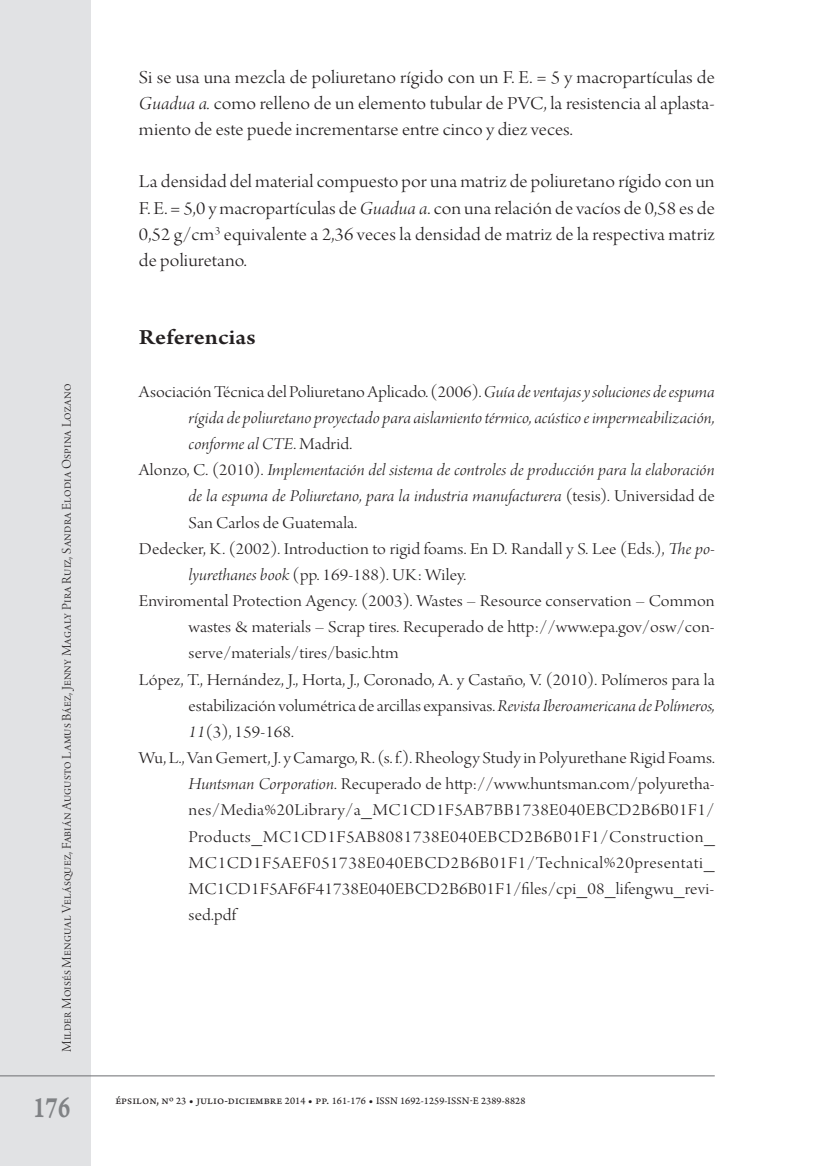
<style>
.page{position:relative;width:819px;height:1166px;background:#fff}
.page>*{position:absolute;margin:0;border:0;box-sizing:border-box;transform-origin:0 0}
.t1{font:31.5px "Arno Pro Smbd Caption";color:#808285;scale:.75 1}
.t2{font:600 22.75px "Arno Pro";letter-spacing:.005em;color:#231f20;scale:1.1 1}
.t3{font:19.25px/26.2px "Arno Pro Light Display";letter-spacing:.005em;color:#231f20;text-align:justify;scale:1.1 1}
.t4{font:17.5px "Arno Pro Light Display";letter-spacing:.015em;color:#231f20;scale:1.1 1}
.t5{font:17.5px "Arno Pro Light Italic Display";color:#231f20;scale:1.1 1}
.t6{font:14px "Arno Pro Light Display";letter-spacing:.015em;color:#231f20}
.t7{font:10.5px "Arno Pro Sm Text";letter-spacing:.01em;color:#231f20}
.s1{font-family:"Arno Pro Light Italic Display"}
.s2{font-family:"Arno Pro Light Display"}
.s3{font-size:12.25px}
</style>
<div class="page">
<div style="left:0;top:0;width:91px;height:1166px;background:#e1e2e4"></div>
<hr style="left:0;top:1075px;width:714px;height:1px;background:#6c6d70">
<p class="t6" style="left:59px;top:1052px;width:669px;rotate:-90deg">Milder Moisés Mengual Velásquez, Fabián Augusto Lamus Báez, Jenny Magaly Pira Ruiz, Sandra Elodia Ospina Lozano</p>
<h1 class="t1" style="left:33px;top:1088px;width:51px">176</h1>
<p class="t3" style="left:139px;top:65px;width:525px">Si se usa una mezcla de poliuretano rígido con un F. E. = 5 y macropartículas de <span class="s1">Guadua a.</span> como relleno de un elemento tubular de PVC, la resistencia al aplasta&shy;miento de este puede incrementarse entre cinco y diez veces.</p>
<p class="t3" style="left:139px;top:170px;width:525px">La densidad del material compuesto por una matriz de poliuretano rígido con un F. E. = 5,0 y macropartículas de <span class="s1">Guadua a</span>. con una relación de vacíos de 0,58 es de 0,52 g/cm<sup>3</sup> equivalente a 2,36 veces la densidad de matriz de la respectiva matriz de poliuretano.</p>
<h2 class="t2" style="left:139px;top:324px;width:107px">Referencias</h2>
<p class="t4" style="left:139px;top:382px;width:525px">Asociación Técnica del Poliuretano Aplicado. (2006). <span class="s1">Guía de ventajas y soluciones de espuma</span></p>
<p class="t5" style="left:188px;top:408px;width:480px">rígida de poliuretano proyectado para aislamiento térmico, acústico e impermeabilización,</p>
<p class="t5" style="left:188px;top:434px;width:150px">conforme al CTE<span class="s2">. Madrid.</span></p>
<p class="t5" style="left:139px;top:460px;width:525px"><span class="s2">Alonzo, C. (2010).</span> Implementación del sistema de controles de producción para la elaboración</p>
<p class="t5" style="left:188px;top:486px;width:480px">de la espuma de Poliuretano, para la industria manufacturera <span class="s2">(tesis). Universidad de</span></p>
<p class="t4" style="left:188px;top:513px;width:155px">San Carlos de Guatemala.</p>
<p class="t4" style="left:139px;top:539px;width:525px">Dedecker, K. (2002). Introduction to rigid foams. En D. Randall y S. Lee (Eds.), <span class="s1">The po-</span></p>
<p class="t4" style="left:188px;top:565px;width:254px"><span class="s1">lyurethanes book</span> (pp. 169-188). UK: Wiley.</p>
<p class="t4" style="left:139px;top:591px;width:525px">Enviromental Protection Agency. (2003). Wastes – Resource conservation – Common</p>
<p class="t4" style="left:188px;top:617px;width:480px">wastes &amp; materials – Scrap tires. Recuperado de http://www.epa.gov/osw/con-</p>
<p class="t4" style="left:188px;top:644px;width:191px">serve/materials/tires/basic.htm</p>
<p class="t4" style="left:139px;top:670px;width:525px">López, T., Hernández, J., Horta, J., Coronado, A. y Castaño, V. (2010). Polímeros para la</p>
<p class="t4" style="left:188px;top:696px;width:480px">estabilización volumétrica de arcillas expansivas. <span class="s1">Revista Iberoamericana de Polímeros,</span></p>
<p class="t4" style="left:188px;top:722px;width:97px"><span class="s1">11</span>(3), 159-168.</p>
<p class="t4" style="left:139px;top:748px;width:525px">Wu, L., Van Gemert, J. y Camargo, R. (s. f.). Rheology Study in Polyurethane Rigid Foams.</p>
<p class="t4" style="left:188px;top:774px;width:480px"><span class="s1">Huntsman Corporation</span>. Recuperado de http://www.huntsman.com/polyuretha-</p>
<p class="t4" style="left:188px;top:801px;width:479px">nes/Media%20Library/a_MC1CD1F5AB7BB1738E040EBCD2B6B01F1/</p>
<p class="t4" style="left:188px;top:827px;width:480px">Products_MC1CD1F5AB8081738E040EBCD2B6B01F1/Construction_</p>
<p class="t4" style="left:188px;top:853px;width:479px">MC1CD1F5AEF051738E040EBCD2B6B01F1/Technical%20presentati_</p>
<p class="t4" style="left:188px;top:879px;width:479px">MC1CD1F5AF6F41738E040EBCD2B6B01F1/files/cpi_08_lifengwu_revi-</p>
<p class="t4" style="left:188px;top:905px;width:45px">sed.pdf</p>
<p class="t7" style="left:115px;top:1094px;width:411px"><span class="s3">épsilon, nº</span> 23 <span class="s3">• julio-diciembre</span> 2014 <span class="s3">• pp.</span> 161-176 <span class="s3">•</span> ISSN 1692-1259-IssN-e 2389-8828</p>
</div>
